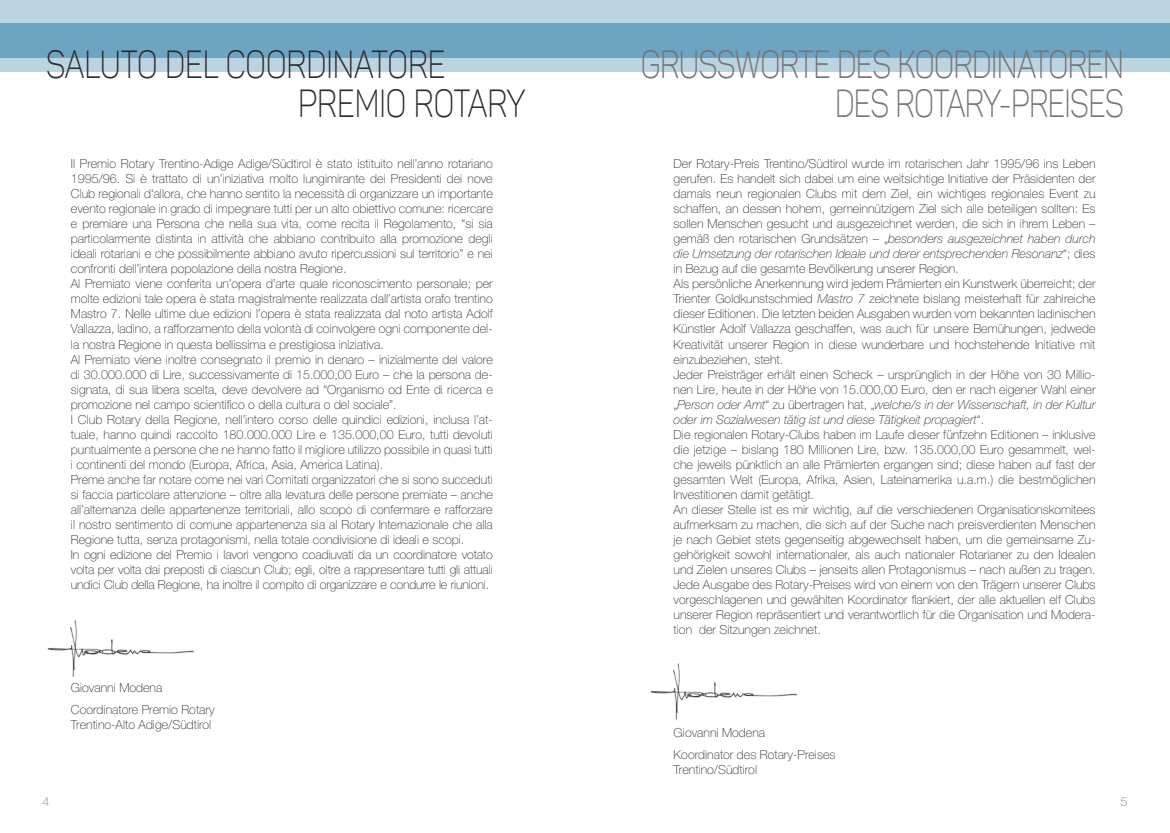
<style>
.page{position:relative;width:1170px;height:833px;background:#fff}
.page>*{position:absolute;margin:0;border:0;box-sizing:border-box;transform-origin:0 0}
.t1{font:38.75px/38.8px "Panton Light Caps";letter-spacing:-.02em;color:#747577;text-align:right;scale:.78 1}
.t2{font:38.75px/38.8px "Panton Light Caps";color:#2d2c2e;scale:.8 1}
.t3{font:100 12.5px/15px "Helvetica Neue LT Pro";color:#2d2c2e}
.t4{font:100 12.5px "Helvetica Neue LT Pro";color:#747577}
.s1{font-style:italic}
</style>
<div class="page">
<div style="left:0;top:0;width:1169px;height:72px;background:#bad4e2"></div>
<div style="left:0;top:23px;width:1169px;height:34px;background:#6ca4c1"></div>
<img style="left:47px;top:620px;width:147px;height:57px">
<img style="left:650px;top:663px;width:147px;height:57px">
<h1 class="t2" style="left:298px;top:45px;width:286px;text-indent:-252px">SALUTO DEL COORDINATORE<br>PREMIO ROTARY</h1>
<p class="t3" style="left:71px;top:156px;width:423px">Il Premio Rotary Trentino-Adige Adige/Südtirol è stato istituito nell’anno rotariano 1995/96. Si è trattato di un’iniziativa molto lungimirante dei Presidenti dei nove Club regionali d‘allora, che hanno sentito la necessità di organizzare un importante evento regionale in grado di impegnare tutti per un alto obiettivo comune: ricercare e premiare una Persona che nella sua vita, come recita il Regolamento, “si sia particolarmente distinta in attività che abbiano contribuito alla promozione degli ideali rotariani e che possibilmente abbiano avuto ripercussioni sul territorio” e nei confronti dell’intera popolazione della nostra Regione.<br>Al Premiato viene conferita un’opera d’arte quale riconoscimento personale; per molte edizioni tale opera è stata magistralmente realizzata dall’artista orafo trentino Mastro 7. Nelle ultime due edizioni l’opera è stata realizzata dal noto artista Adolf Vallazza, ladino, a rafforzamento della volontà di coinvolgere ogni componente del&shy;la nostra Regione in questa bellissima e prestigiosa iniziativa.<br>Al Premiato viene inoltre consegnato il premio in denaro – inizialmente del valore di 30.000.000 di Lire, successivamente di 15.000,00 Euro – che la persona de&shy;signata, di sua libera scelta, deve devolvere ad “Organismo od Ente di ricerca e promozione nel campo scientifico o della cultura o del sociale”.<br>I Club Rotary della Regione, nell’intero corso delle quindici edizioni, inclusa l’at&shy;tuale, hanno quindi raccolto 180.000.000 Lire e 135.000,00 Euro, tutti devoluti puntualmente a persone che ne hanno fatto il migliore utilizzo possibile in quasi tutti i continenti del mondo (Europa, Africa, Asia, America Latina).<br>Preme anche far notare come nei vari Comitati organizzatori che si sono succeduti si faccia particolare attenzione – oltre alla levatura delle persone premiate – anche all’alternanza delle appartenenze territoriali, allo scopo di confermare e rafforzare il nostro sentimento di comune appartenenza sia al Rotary Internazionale che alla Regione tutta, senza protagonismi, nella totale condivisione di ideali e scopi.<br>In ogni edizione del Premio i lavori vengono coadiuvati da un coordinatore votato volta per volta dai preposti di ciascun Club; egli, oltre a rappresentare tutti gli attuali undici Club della Regione, ha inoltre il compito di organizzare e condurre le riunioni.</p>
<p class="t3" style="left:71px;top:676px;width:145px;line-height:22.1px">Giovanni Modena<br>Coordinatore Premio Rotary</p>
<p class="t3" style="left:71px;top:717px;width:142px">Trentino-Alto Adige/Südtirol</p>
<h1 class="t1" style="left:641px;top:45px;width:620px">GRUSSWORTE DES KOORDINATOREN<br>DES ROTARY-PREISES</h1>
<p class="t3" style="left:673px;top:156px;width:423px">Der Rotary-Preis Trentino/Südtirol wurde im rotarischen Jahr 1995/96 ins Leben gerufen. Es handelt sich dabei um eine weitsichtige Initiative der Präsidenten der damals neun regionalen Clubs mit dem Ziel, ein wichtiges regionales Event zu schaffen, an dessen hohem, gemeinnützigem Ziel sich alle beteiligen sollten: Es sollen Menschen gesucht und ausgezeichnet werden, die sich in ihrem Leben – gemäß den rotarischen Grundsätzen – „<span class="s1">besonders ausgezeichnet haben durch die Umsetzung der rotarischen Ideale und derer entsprechenden Resonanz</span>“; dies in Bezug auf die gesamte Bevölkerung unserer Region.<br>Als persönliche Anerkennung wird jedem Prämierten ein Kunstwerk überreicht; der Trienter Goldkunstschmied <span class="s1">Mastro 7</span> zeichnete bislang meisterhaft für zahlreiche dieser Editionen. Die letzten beiden Ausgaben wurden vom bekannten ladinischen Künstler Adolf Vallazza geschaffen, was auch für unsere Bemühungen, jedwede Kreativität unserer Region in diese wunderbare und hochstehende Initiative mit einzubeziehen, steht.<br>Jeder Preisträger erhält einen Scheck – ursprünglich in der Höhe von 30 Millio&shy;nen Lire, heute in der Höhe von 15.000,00 Euro, den er nach eigener Wahl einer „<span class="s1">Person oder Amt</span>“ zu übertragen hat, „<span class="s1">welche/s in der Wissenschaft, in der Kultur oder im Sozialwesen tätig ist und diese Tätigkeit propagiert</span>“.<br>Die regionalen Rotary-Clubs haben im Laufe dieser fünfzehn Editionen – inklusive die jetzige – bislang 180 Millionen Lire, bzw. 135.000,00 Euro gesammelt, wel&shy;che jeweils pünktlich an alle Prämierten ergangen sind; diese haben auf fast der gesamten Welt (Europa, Afrika, Asien, Lateinamerika u.a.m.) die bestmöglichen Investitionen damit getätigt.<br>An dieser Stelle ist es mir wichtig, auf die verschiedenen Organisationskomitees aufmerksam zu machen, die sich auf der Suche nach preisverdienten Menschen je nach Gebiet stets gegenseitig abgewechselt haben, um die gemeinsame Zu&shy;gehörigkeit sowohl internationaler, als auch nationaler Rotarianer zu den Idealen und Zielen unseres Clubs – jenseits allen Protagonismus – nach außen zu tragen.<br>Jede Ausgabe des Rotary-Preises wird von einem von den Trägern unserer Clubs vorgeschlagenen und gewählten Koordinator flankiert, der alle aktuellen elf Clubs unserer Region repräsentiert und verantwortlich für die Organisation und Modera&shy;tion der Sitzungen zeichnet.</p>
<p class="t3" style="left:673px;top:721px;width:163px;line-height:22.1px">Giovanni Modena<br>Koordinator des Rotary-Preises</p>
<p class="t3" style="left:673px;top:762px;width:85px">Trentino/Südtirol</p>
<p class="t4" style="left:43px;top:795px;width:8px">4</p>
<p class="t4" style="left:1120px;top:795px;width:8px">5</p>
</div>
